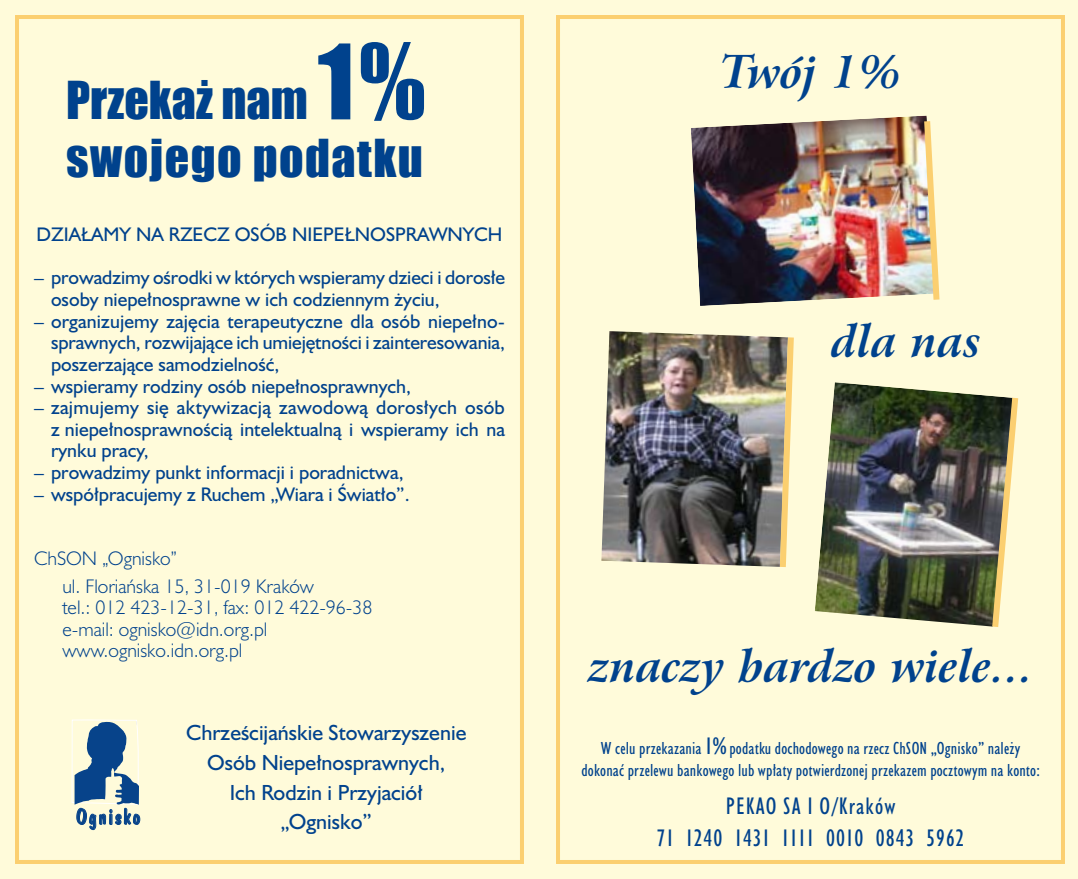
<style>
.page{position:relative;width:1078px;height:879px;background:#fff}
.page>*{position:absolute;margin:0;border:0;box-sizing:border-box;transform-origin:0 0}
.t1{font:italic 700 48px "Arrus PL";color:#00428d}
.t2{font:48px/57.6px "Impact";letter-spacing:.03em;color:#00428d}
.t3{font:22.2px "PL Dawn Castle";letter-spacing:.05em;color:#07438a}
.t4{font:22px/32px "Humanst 521 Cn PL";letter-spacing:.05em;color:#00428d;text-align:center}
.t5{font:20px/29.6px "Humanst 521 PL";color:#00428d;text-align:center}
.t6{font:18px/21.6px "Humanst 521 PL";color:#00428d;text-align:justify}
.t7{font:300 18px/21.6px "Humanst 521 Lt PL";color:#00428d}
.t8{font:16px/22px "Humanst 521 Cn PL";letter-spacing:.01em;color:#00428d;text-align:center}
.s1{font-size:96px}
.s2{font-size:22px}
</style>
<div class="page">
<div style="left:0;top:0;width:1077px;height:879px;background:#fffbda"></div>
<div style="left:556px;top:15px;width:508px;height:849px;border:4px solid #fbcf70"></div>
<div style="left:15px;top:15px;width:509px;height:849px;border:4px solid #fbcf70"></div>
<svg style="left:72px;top:719px;width:69px;height:102px"></svg>
<svg style="left:72px;top:720px;width:68px;height:110px"></svg>
<img style="left:815px;top:382px;width:173px;height:244px">
<svg style="left:988px;top:395px;width:31px;height:232px"></svg>
<img style="left:601px;top:331px;width:175px;height:236px">
<svg style="left:776px;top:337px;width:18px;height:230px"></svg>
<img style="left:691px;top:116px;width:229px;height:190px">
<img style="left:920px;top:115px;width:20px;height:185px">
<h1 class="t2" style="left:66px;top:70px;width:361px">Przekaż nam <span class="s1">1% </span>swojego podatku</h1>
<h1 class="t1" style="left:719px;top:43px;width:183px">Twój 1%</h1>
<p class="t6" style="left:37px;top:223px;width:467px">DZIAŁAMY NA RZECZ OSÓB NIEPEŁNOSPRAWNYCH</p>
<p class="t6" style="left:51px;top:266px;width:455px;text-indent:-17px">– prowadzimy ośrodki w których wspieramy dzieci i dorosłe osoby niepełnosprawne w ich codziennym życiu,</p>
<p class="t6" style="left:51px;top:310px;width:455px;text-indent:-17px">– organizujemy zajęcia terapeutyczne dla osób niepełno&shy;sprawnych, rozwijające ich umiejętności i zainteresowania, poszerzające samodzielność,</p>
<p class="t6" style="left:34px;top:374px;width:378px">– wspieramy rodziny osób niepełnosprawnych,</p>
<p class="t6" style="left:51px;top:396px;width:455px;text-indent:-17px">– zajmujemy się aktywizacją zawodową dorosłych osób z niepełnosprawnością intelektualną i wspieramy ich na rynku pracy,</p>
<p class="t6" style="left:34px;top:461px;width:371px">– prowadzimy punkt informacji i poradnictwa,</p>
<p class="t6" style="left:34px;top:482px;width:377px">– współpracujemy z Ruchem „Wiara i Światło”.</p>
<p class="t7" style="left:62px;top:545px;width:253px;line-height:27.2px;text-indent:-28px">ChSON „Ognisko”<br>ul. Floriańska 15, 31-019 Kraków</p>
<p class="t7" style="left:62px;top:596px;width:311px">tel.: 012 423-12-31, fax: 012 422-96-38 e-mail: ognisko@idn.org.pl www.ognisko.idn.org.pl</p>
<p class="t3" style="left:76px;top:801px;width:66px">Ognisko</p>
<p class="t5" style="left:186px;top:717px;width:282px">Chrześcijańskie Stowarzyszenie<br>Osób Niepełnosprawnych,<br>Ich Rodzin i Przyjaciół „Ognisko”</p>
<h1 class="t1" style="left:831px;top:313px;width:152px">dla nas</h1>
<h1 class="t1" style="left:588px;top:637px;width:446px">znaczy bardzo wiele...</h1>
<p class="t8" style="left:581px;top:737px;width:460px">W celu przekazania <span class="s2">1%</span>podatku dochodowego na rzecz ChSON „Ognisko” należy dokonać przelewu bankowego lub wpłaty potwierdzonej przekazem pocztowym na konto:</p>
<p class="t4" style="left:657px;top:789px;width:308px">PEKAO SA I O/Kraków<br>71 1240 1431 1111 0010 0843 5962</p>
</div>
